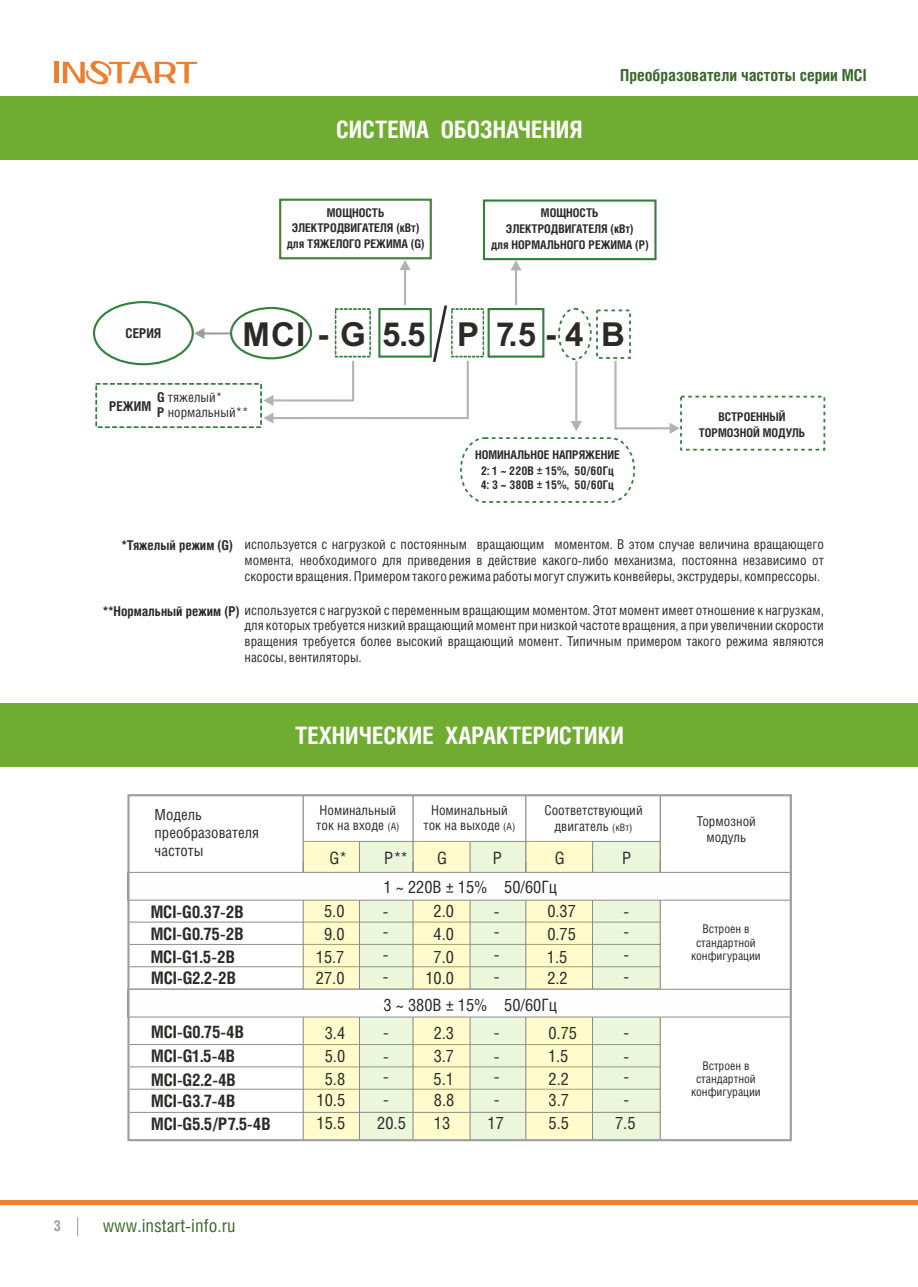
<style>
.page{position:relative;width:918px;height:1287px;background:#fff}
.page>*{position:absolute;margin:0;border:0;box-sizing:border-box;transform-origin:0 0}
.t1{font:700 33px "Arial";color:#2b2a29}
.t2{font:700 24px "Helios Cond";color:#fefefe}
.t3{font:18px "Helios Cond";color:#39662a}
.t4{font:700 17.25px/23.1px "Helios Cond";color:#2b2a29}
.t5{font:16.95px/23.1px "Helios Cond";color:#2b2a29;text-align:justify}
.t6{font:700 16.5px "Helios Cond";color:#39662a}
.t7{font:15.3px/17.9px "Helios Cond";color:#2b2a29}
.t8{font:700 15px "Helios Cond";color:#9d9e9e}
.t9{font:13.65px/15.9px "Helios Cond";color:#2b2a29;text-align:center}
.t10{font:13.5px/15.8px "Helios Cond";color:#2b2a29;text-align:justify}
.t11{font:700 13.5px "Helios Cond";color:#2b2a29}
.t12{font:700 12px/15.5px "Helios Cond";color:#2b2a29;text-align:center}
.t13{font:12px/13.4px "Helios Cond";color:#2b2a29;text-align:center}
.s1{font-weight:700}
.s2{font-size:10.2px}
</style>
<div class="page">
<div style="left:0;top:96px;width:918px;height:64px;background:#70ab32"></div>
<hr style="left:0;top:1200px;width:918px;height:4px;background:#f08030">
<div style="left:54px;top:62px;width:5px;height:21px;background:#ef7f30"></div>
<svg style="left:63px;top:61px;width:134px;height:23px"></svg>
<svg style="left:77px;top:1217px;width:1px;height:19px"></svg>
<svg style="left:194px;top:328px;width:36px;height:11px"></svg>
<div style="left:93px;top:301px;width:101px;height:64px;border:2px solid #337f3c;border-radius:50%"></div>
<div style="left:279px;top:199px;width:153px;height:60px;border:2px solid #3e8433"></div>
<div style="left:483px;top:199px;width:174px;height:61px;border:2px solid #337f3c"></div>
<div style="left:680px;top:396px;width:145px;height:55px;border:2px dashed #337f3c"></div>
<svg style="left:263px;top:260px;width:417px;height:243px"></svg>
<div style="left:95px;top:383px;width:167px;height:45px;border:2px dashed #337f3c"></div>
<div style="left:0;top:703px;width:918px;height:64px;background:#70ab32"></div>
<hr style="left:303px;top:795px;width:1px;height:78px;background:#8e8b8a">
<hr style="left:412px;top:795px;width:2px;height:78px;background:#8e8b8a">
<hr style="left:525px;top:795px;width:1px;height:78px;background:#8e8b8a">
<hr style="left:660px;top:795px;width:1px;height:78px;background:#8e8b8a">
<svg style="left:130px;top:841px;width:659px;height:297px"></svg>
<hr style="left:130px;top:1112px;width:530px;height:1px;background:#8e8b8a">
<div style="left:127px;top:794px;width:665px;height:347px;border:2px solid #9d9e9e"></div>
<h2 class="t2" style="left:336px;top:118px;width:248px">СИСТЕМА ОБОЗНАЧЕНИЯ</h2>
<p class="t6" style="left:620px;top:68px;width:248px">Преобразователи частоты серии MCI</p>
<p class="t11" style="left:126px;top:327px;width:37px">СЕРИЯ</p>
<p class="t12" style="left:287px;top:205px;width:139px">МОЩНОСТЬ<br>ЭЛЕКТРОДВИГАТЕЛЯ (кВт) для ТЯЖЕЛОГО РЕЖИМА (G)</p>
<p class="t12" style="left:491px;top:206px;width:159px;line-height:15.9px">МОЩНОСТЬ<br>ЭЛЕКТРОДВИГАТЕЛЯ (кВт)<br>для НОРМАЛЬНОГО РЕЖИМА (P)</p>
<h1 class="t1" style="left:242px;top:322px;width:125px">MCI - G</h1>
<h1 class="t1" style="left:382px;top:322px;width:244px">5.5 P 7.5 - 4 B</h1>
<p class="t10" style="left:157px;top:391px;width:93px;line-height:14.7px"><span class="s1">G</span> тяжелый*<br><span class="s1">P</span> нормальный**</p>
<p class="t11" style="left:109px;top:400px;width:44px">РЕЖИМ</p>
<p class="t12" style="left:475px;top:448px;width:146px">НОМИНАЛЬНОЕ НАПРЯЖЕНИЕ<br>2: 1 ~ 220В ± 15%, 50/60Гц</p>
<p class="t12" style="left:481px;top:478px;width:135px">4: 3 ~ 380В ± 15%, 50/60Гц</p>
<p class="t12" style="left:699px;top:410px;width:108px">ВСТРОЕННЫЙ<br>ТОРМОЗНОЙ МОДУЛЬ</p>
<p class="t10" style="left:245px;top:537px;width:581px;text-indent:-123px"><span class="s1">*Тяжелый режим (G)</span> используется с нагрузкой с постоянным вращающим моментом. В этом случае величина вращающего момента, необходимого для приведения в действие какого-либо механизма, постоянна независимо от скорости вращения. Примером такого режима работы могут служить конвейеры, экструдеры, компрессоры.</p>
<p class="t10" style="left:245px;top:603px;width:581px;text-indent:-141px"><span class="s1">**Нормальный режим (P)</span> используется с нагрузкой с переменным вращающим моментом. Этот момент имеет отношение к нагрузкам, для которых требуется низкий вращающий момент при низкой частоте вращения, а при увеличении скорости вращения требуется более высокий вращающий момент. Типичным примером такого режима являются насосы, вентиляторы.</p>
<h2 class="t2" style="left:295px;top:724px;width:330px">ТЕХНИЧЕСКИЕ ХАРАКТЕРИСТИКИ</h2>
<p class="t9" style="left:316px;top:803px;width:85px;text-align:left">Номинальный ток на входе <span class="s2">(А)</span></p>
<p class="t9" style="left:544px;top:803px;width:100px">Соответствующий двигатель <span class="s2">(кВт)</span></p>
<p class="t9" style="left:423px;top:803px;width:93px">Номинальный ток на выходе <span class="s2">(А)</span></p>
<p class="t7" style="left:155px;top:807px;width:106px">Модель преобразователя частоты</p>
<p class="t9" style="left:697px;top:814px;width:61px">Тормозной модуль</p>
<p class="t5" style="left:329px;top:848px;width:19px">G*</p>
<p class="t5" style="left:384px;top:848px;width:26px">P**</p>
<p class="t5" style="left:437px;top:848px;width:11px">G</p>
<p class="t5" style="left:493px;top:848px;width:11px">P</p>
<p class="t5" style="left:555px;top:848px;width:11px">G</p>
<p class="t5" style="left:622px;top:848px;width:11px">P</p>
<p class="t4" style="left:151px;top:901px;width:94px;line-height:22.6px;text-align:justify">MCI-G0.37-2B MCI-G0.75-2B MCI-G1.5-2B</p>
<p class="t4" style="left:151px;top:967px;width:86px">MCI-G2.2-2B</p>
<p class="t4" style="left:151px;top:1021px;width:94px">MCI-G0.75-4B<br>MCI-G1.5-4B<br>MCI-G2.2-4B<br>MCI-G3.7-4B</p>
<p class="t5" style="left:316px;top:901px;width:30px;line-height:22.4px;text-align:center">5.0<br>9.0<br>15.7<br>27.0</p>
<p class="t5" style="left:325px;top:1023px;width:22px">3.4<br>5.0<br>5.8</p>
<p class="t5" style="left:317px;top:1090px;width:30px">10.5</p>
<p class="t5" style="left:384px;top:877px;width:175px">1 ~ 220В ± 15% 50/60Гц</p>
<p class="t5" style="left:434px;top:901px;width:22px">2.0<br>4.0<br>7.0</p>
<p class="t5" style="left:425px;top:968px;width:30px">10.0</p>
<p class="t5" style="left:547px;top:901px;width:31px">0.37<br>0.75<br>1.5</p>
<p class="t5" style="left:547px;top:968px;width:22px">2.2</p>
<p class="t5" style="left:383px;top:902px;width:7px;line-height:19.8px">- -</p>
<p class="t5" style="left:383px;top:943px;width:7px">-</p>
<p class="t5" style="left:494px;top:902px;width:7px;line-height:19.8px">- -</p>
<p class="t5" style="left:494px;top:943px;width:7px">-</p>
<p class="t5" style="left:623px;top:902px;width:7px;line-height:19.8px">- -</p>
<p class="t5" style="left:623px;top:943px;width:7px">-</p>
<p class="t5" style="left:383px;top:966px;width:7px">-</p>
<p class="t5" style="left:494px;top:966px;width:7px">-</p>
<p class="t5" style="left:623px;top:966px;width:7px">-</p>
<p class="t5" style="left:384px;top:994px;width:175px">3 ~ 380В ± 15% 50/60Гц</p>
<p class="t5" style="left:434px;top:1023px;width:22px">2.3<br>3.7<br>5.1</p>
<p class="t5" style="left:434px;top:1090px;width:22px">8.8</p>
<p class="t5" style="left:548px;top:1023px;width:31px;text-align:left">0.75<br>1.5<br>2.2</p>
<p class="t5" style="left:549px;top:1090px;width:22px">3.7</p>
<p class="t5" style="left:383px;top:1022px;width:7px">-</p>
<p class="t5" style="left:494px;top:1022px;width:7px">-</p>
<p class="t5" style="left:623px;top:1022px;width:7px">-</p>
<p class="t5" style="left:383px;top:1046px;width:7px">-</p>
<p class="t5" style="left:494px;top:1046px;width:7px">-</p>
<p class="t5" style="left:623px;top:1046px;width:7px">-</p>
<p class="t5" style="left:383px;top:1066px;width:7px">-</p>
<p class="t5" style="left:494px;top:1066px;width:7px">-</p>
<p class="t5" style="left:623px;top:1066px;width:7px">-</p>
<p class="t5" style="left:383px;top:1089px;width:7px">-</p>
<p class="t5" style="left:494px;top:1089px;width:7px">-</p>
<p class="t5" style="left:623px;top:1089px;width:7px">-</p>
<p class="t4" style="left:151px;top:1113px;width:121px">MCI-G5.5/P7.5-4B</p>
<p class="t5" style="left:317px;top:1113px;width:30px">15.5</p>
<p class="t5" style="left:377px;top:1113px;width:30px">20.5</p>
<p class="t5" style="left:434px;top:1113px;width:18px">13</p>
<p class="t5" style="left:488px;top:1113px;width:18px">17</p>
<p class="t5" style="left:549px;top:1113px;width:22px">5.5</p>
<p class="t5" style="left:615px;top:1113px;width:22px">7.5</p>
<p class="t8" style="left:54px;top:1219px;width:9px">3</p>
<h3 class="t3" style="left:103px;top:1217px;width:135px">www.instart-info.ru</h3>
<p class="t13" style="left:691px;top:923px;width:71px">Встроен в стандартной конфигурации</p>
<p class="t13" style="left:691px;top:1059px;width:71px">Встроен в стандартной конфигурации</p>
</div>
